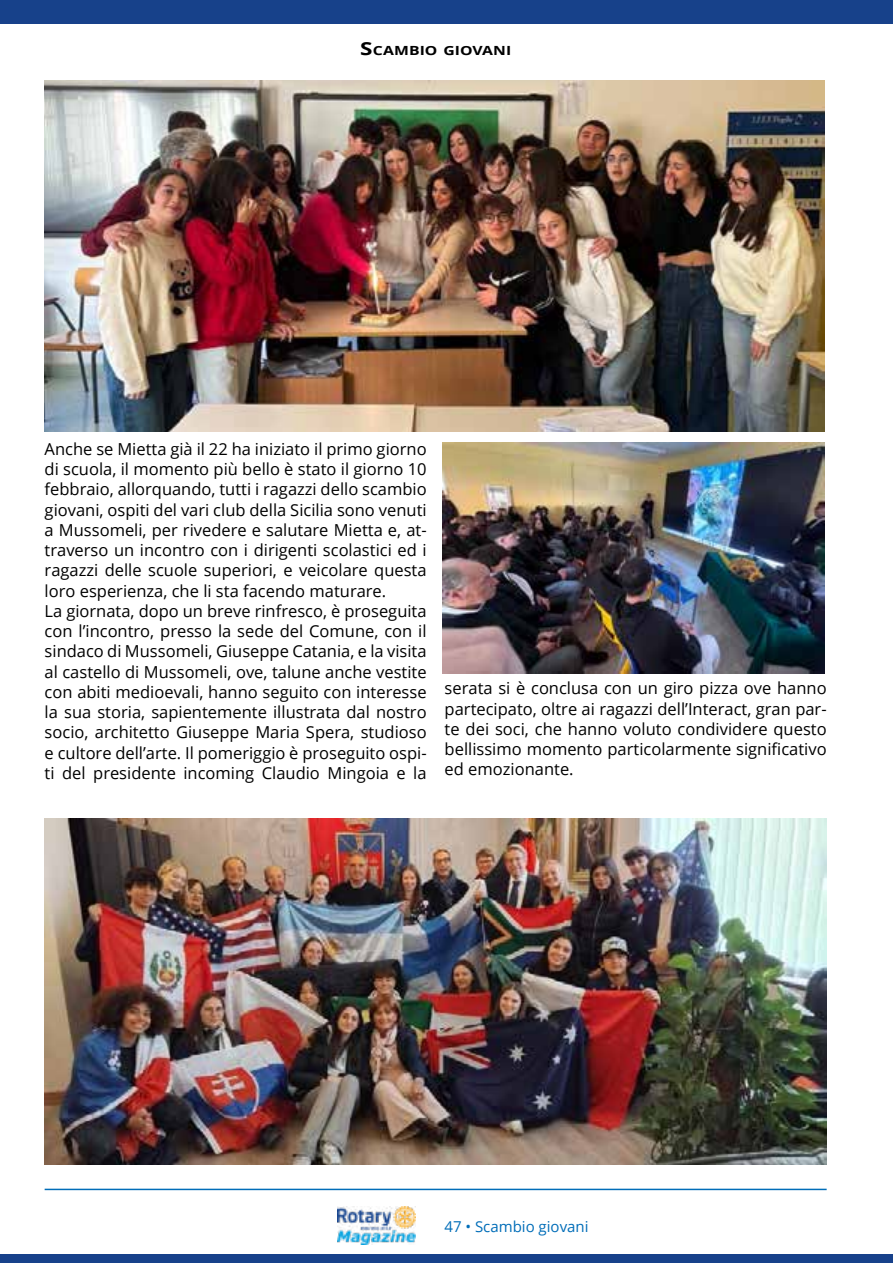
<style>
.page{position:relative;width:893px;height:1263px;background:#fff}
.page>*{position:absolute;margin:0;border:0;box-sizing:border-box;transform-origin:0 0}
.t1{font:16.5px/20.2px "Open Sans";color:#000}
.t2{font:15px "Open Sans";color:#006db8}
.t3{font:700 12.6px "Open Sans";color:#000;scale:1.25 1}
.s1{font-size:18px}
</style>
<div class="page">
<img style="left:337px;top:1206px;width:79px;height:39px">
<hr style="left:45px;top:1189px;width:782px;height:1px;background:#006db8">
<div style="left:0;top:0;width:893px;height:23px;background:#17418a"></div>
<div style="left:0;top:1254px;width:893px;height:9px;background:#17418a"></div>
<img style="left:45px;top:80px;width:780px;height:351px">
<img style="left:45px;top:819px;width:782px;height:345px">
<img style="left:442px;top:442px;width:383px;height:231px">
<p class="t3" style="left:360px;top:42px;width:122px"><span class="s1">S</span>CAMBIO GIOVANI</p>
<p class="t1" style="left:45px;top:438px;width:383px">Anche se Mietta già il 22 ha iniziato il primo giorno di scuola, il momento più bello è stato il giorno 10 febbraio, allorquando, tutti i ragazzi dello scambio giovani, ospiti del vari club della Sicilia sono venuti a Mussomeli, per rivedere e salutare Mietta e, at&shy;traverso un incontro con i dirigenti scolastici ed i ragazzi delle scuole superiori, e veicolare questa loro esperienza, che li sta facendo maturare.<br>La giornata, dopo un breve rinfresco, è proseguita con l’incontro, presso la sede del Comune, con il sindaco di Mussomeli, Giuseppe Catania, e la visita al castello di Mussomeli, ove, talune anche vestite con abiti medioevali, hanno seguito con interesse la sua storia, sapientemente illustrata dal nostro socio, architetto Giuseppe Maria Spera, studioso e cultore dell’arte. Il pomeriggio è proseguito ospi&shy;ti del presidente incoming Claudio Mingoia e la</p>
<p class="t1" style="left:445px;top:678px;width:383px;text-align:justify">serata si è conclusa con un giro pizza ove hanno partecipato, oltre ai ragazzi dell’Interact, gran par&shy;te dei soci, che hanno voluto condividere questo bellissimo momento particolarmente significativo ed emozionante.</p>
<p class="t2" style="left:444px;top:1216px;width:146px">47 • Scambio giovani</p>
</div>
